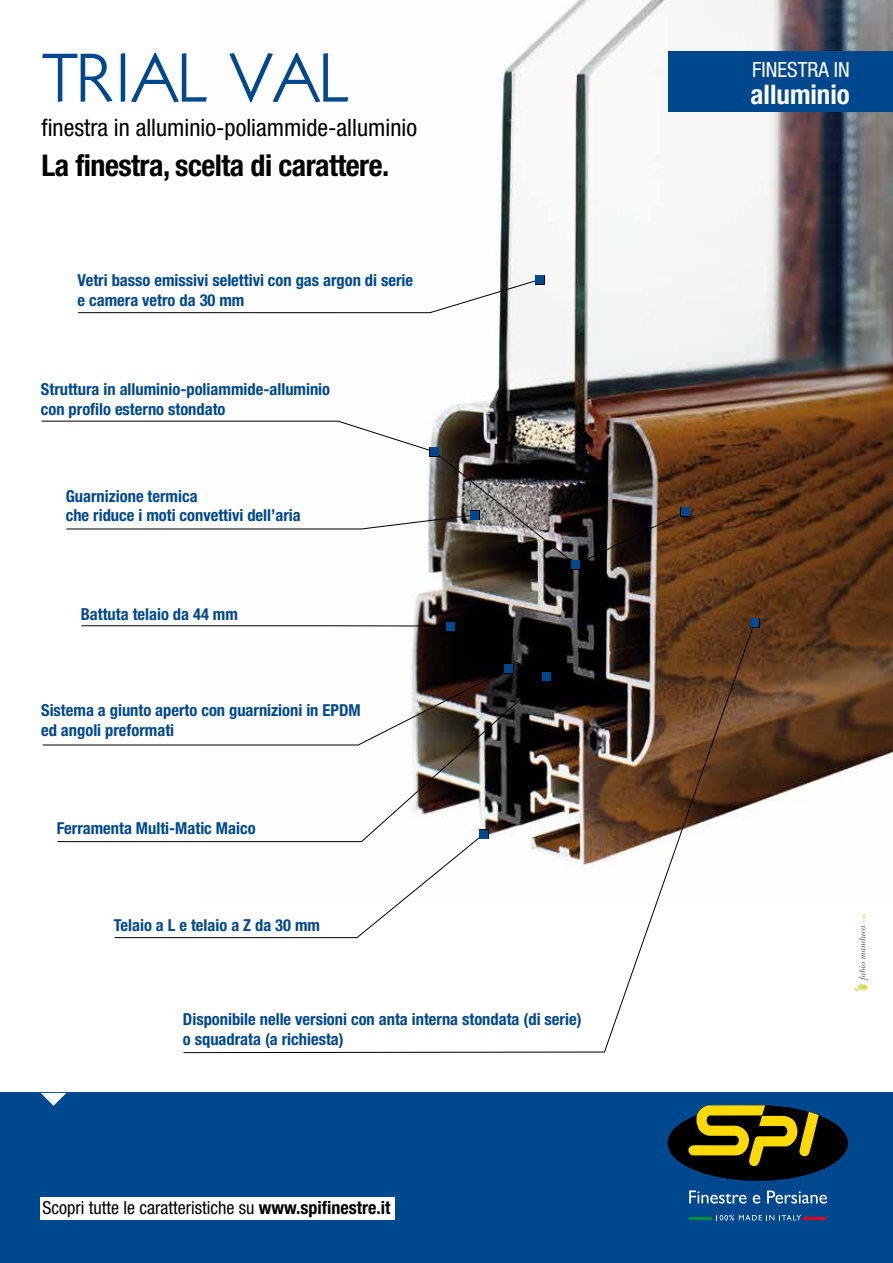
<style>
.page{position:relative;width:893px;height:1263px;background:#fff}
.page>*{position:absolute;margin:0;border:0;box-sizing:border-box;transform-origin:0 0}
.t1{font:300 69px "Klill";color:#00488e}
.t2{font:700 condensed 30px "Helvetica Neue";letter-spacing:-.015em;color:#000}
.t3{font:700 condensed 27px "Helvetica Neue";color:#fff}
.t4{font:condensed 24px "Helvetica Neue";color:#000}
.t5{font:condensed 21px "Helvetica Neue";color:#fff}
.t6{font:condensed 18px "Helvetica Neue";color:#000}
.t7{font:700 condensed 16.5px/19.8px "Helvetica Neue";color:#00488e}
.s1{font-weight:700}
</style>
<div class="page">
<img style="left:202px;top:0;width:691px;height:808px">
<div style="left:0;top:1093px;width:893px;height:170px;background:#00488e"></div>
<svg style="left:41px;top:1093px;width:25px;height:13px"></svg>
<div style="left:667px;top:1105px;width:181px;height:76px;background:#000;border-radius:50%"></div>
<svg style="left:688px;top:1105px;width:131px;height:61px"></svg>
<svg style="left:689px;top:1190px;width:57px;height:13px"></svg>
<svg style="left:753px;top:1195px;width:7px;height:8px"></svg>
<svg style="left:767px;top:1190px;width:60px;height:13px"></svg>
<svg style="left:716px;top:1215px;width:85px;height:5px"></svg>
<hr style="left:689px;top:1217px;width:23px;height:2px;background:#009037">
<hr style="left:803px;top:1217px;width:23px;height:2px;background:#e2001a">
<div style="left:40px;top:1198px;width:355px;height:22px;background:#fff"></div>
<div style="left:668px;top:52px;width:225px;height:60px;background:#00488e"></div>
<svg style="left:78px;top:279px;width:463px;height:34px"></svg>
<svg style="left:535px;top:275px;width:10px;height:9px"></svg>
<div style="left:536px;top:275px;width:8px;height:9px;background:#00488e"></div>
<svg style="left:41px;top:420px;width:645px;height:146px"></svg>
<svg style="left:429px;top:447px;width:10px;height:10px"></svg>
<div style="left:430px;top:448px;width:8px;height:8px;background:#00488e"></div>
<svg style="left:571px;top:560px;width:10px;height:10px"></svg>
<div style="left:572px;top:561px;width:8px;height:8px;background:#00488e"></div>
<svg style="left:680px;top:507px;width:10px;height:10px"></svg>
<div style="left:681px;top:508px;width:8px;height:8px;background:#00488e"></div>
<svg style="left:81px;top:625px;width:102px;height:2px"></svg>
<div style="left:445px;top:621px;width:10px;height:10px;background:#000"></div>
<svg style="left:66px;top:514px;width:409px;height:16px"></svg>
<svg style="left:470px;top:510px;width:9px;height:10px"></svg>
<div style="left:470px;top:511px;width:9px;height:8px;background:#00488e"></div>
<svg style="left:114px;top:841px;width:69px;height:97px"></svg>
<svg style="left:183px;top:622px;width:572px;height:431px"></svg>
<svg style="left:750px;top:617px;width:10px;height:10px"></svg>
<div style="left:750px;top:618px;width:9px;height:8px;background:#00488e"></div>
<svg style="left:42px;top:668px;width:468px;height:78px"></svg>
<svg style="left:504px;top:664px;width:10px;height:10px"></svg>
<div style="left:505px;top:665px;width:8px;height:8px;background:#00488e"></div>
<svg style="left:854px;top:914px;width:14px;height:78px"></svg>
<h1 class="t1" style="left:42px;top:38px;width:311px">TRIAL VAL</h1>
<p class="t5" style="left:752px;top:57px;width:99px">FINESTRA IN</p>
<h3 class="t3" style="left:750px;top:78px;width:101px">alluminio</h3>
<h3 class="t4" style="left:42px;top:114px;width:377px">finestra in alluminio-poliammide-alluminio</h3>
<h2 class="t2" style="left:42px;top:147px;width:349px">La finestra, scelta di carattere.</h2>
<p class="t7" style="left:78px;top:270px;width:337px">Vetri basso emissivi selettivi con gas argon di serie e camera vetro da 30 mm</p>
<p class="t7" style="left:41px;top:379px;width:291px">Struttura in alluminio-poliammide-alluminio con profilo esterno stondato</p>
<p class="t7" style="left:66px;top:486px;width:237px">Guarnizione termica<br>che riduce i moti convettivi dell’aria</p>
<p class="t7" style="left:81px;top:604px;width:159px">Battuta telaio da 44 mm</p>
<p class="t7" style="left:41px;top:700px;width:321px">Sistema a giunto aperto con guarnizioni in EPDM ed angoli preformati</p>
<p class="t7" style="left:57px;top:818px;width:200px">Ferramenta Multi-Matic Maico</p>
<p class="t7" style="left:114px;top:914px;width:208px">Telaio a L e telaio a Z da 30 mm</p>
<p class="t7" style="left:183px;top:1009px;width:400px">Disponibile nelle versioni con anta interna stondata (di serie) o squadrata (a richiesta)</p>
<p class="t6" style="left:42px;top:1197px;width:349px">Scopri tutte le caratteristiche su <span class="s1">www.spifinestre.it</span></p>
</div>
